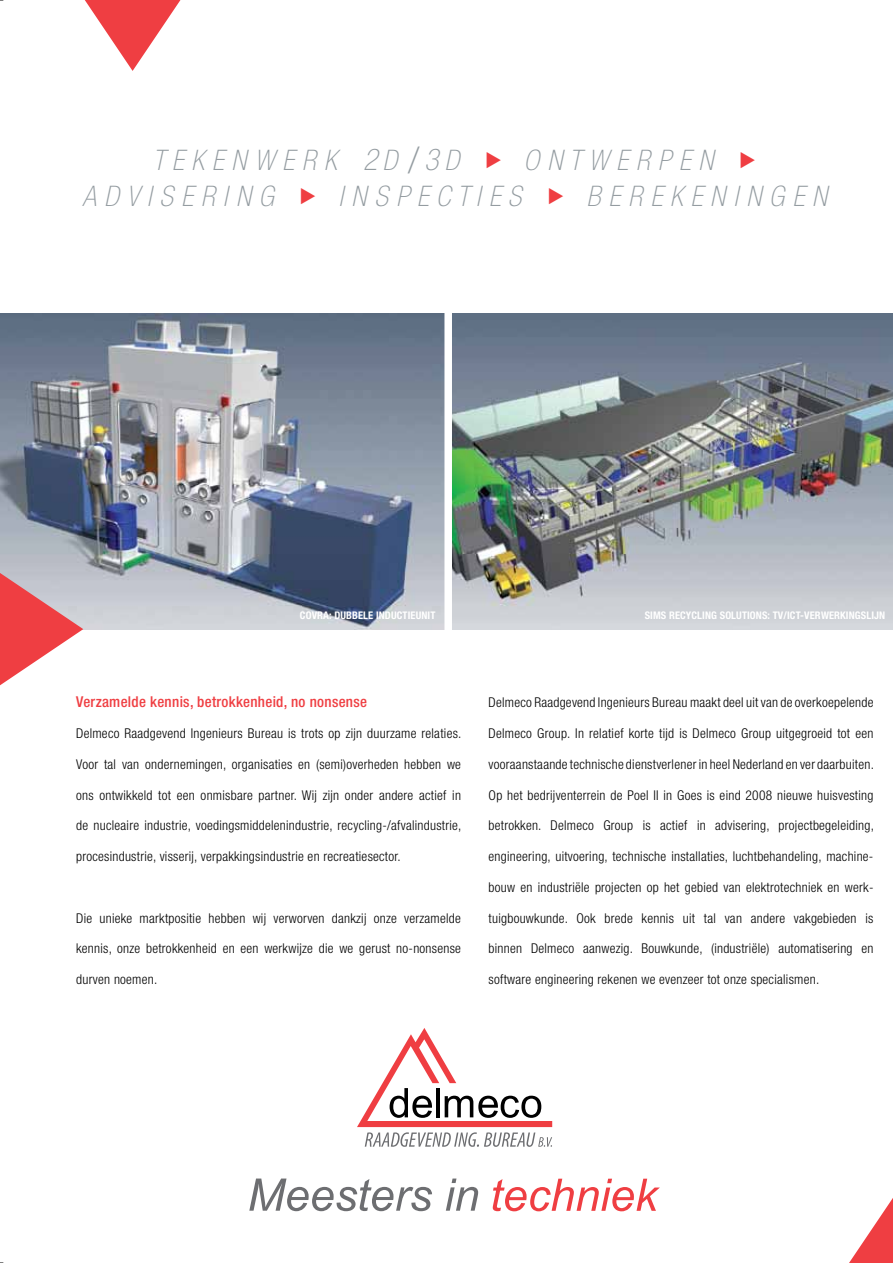
<style>
.page{position:relative;width:893px;height:1263px;background:#fff}
.page>*{position:absolute;margin:0;border:0;box-sizing:border-box;transform-origin:0 0}
.t1{font:italic 100 condensed 28.35px/36px "Helvetica Neue";letter-spacing:.275em;color:#949ca1;text-align:center}
.t2{font:500 condensed 15px "Helvetica Neue";letter-spacing:.02em;color:#ef3e42}
.t3{font:300 condensed 13.5px "Helvetica Neue";letter-spacing:.02em;color:#000}
.t4{font:700 condensed 10.5px "Helvetica Neue";letter-spacing:.01em;color:#fff}
.s1{font-size:30px}
.s2{font-style:normal;font-size:36.45px}
.s3{color:#ef3e42}
</style>
<div class="page">
<img style="left:0;top:314px;width:444px;height:315px">
<img style="left:452px;top:314px;width:440px;height:315px">
<svg style="left:85px;top:0;width:95px;height:71px"></svg>
<svg style="left:0;top:573px;width:83px;height:112px"></svg>
<svg style="left:357px;top:1028px;width:195px;height:119px"></svg>
<svg style="left:249px;top:1178px;width:183px;height:33px"></svg>
<svg style="left:446px;top:1178px;width:32px;height:33px"></svg>
<svg style="left:493px;top:1179px;width:167px;height:32px"></svg>
<svg style="left:849px;top:1198px;width:44px;height:65px"></svg>
<h1 class="t1" style="left:82px;top:142px;width:746px">TEKENWERK <span class="s1">2</span>D <span class="s2">/</span><span class="s1">3</span>D <span class="s3">◆</span> ONTWERPEN <span class="s3">◆<br></span>ADVISERING <span class="s3">◆</span> INSPECTIES <span class="s3">◆</span> BEREKENINGEN</h1>
<p class="t4" style="left:300px;top:609px;width:137px">COVRA: DUBBELE INDUCTIEUNIT</p>
<p class="t4" style="left:645px;top:609px;width:242px">SIMS RECYCLING SOLUTIONS: TV/ICT-VERWERKINGSLIJN</p>
<p class="t2" style="left:76px;top:693px;width:292px">Verzamelde kennis, betrokkenheid, no nonsense</p>
<p class="t3" style="left:76px;top:725px;width:387px">Delmeco Raadgevend Ingenieurs Bureau is trots op zijn duurzame relaties.</p>
<p class="t3" style="left:76px;top:756px;width:386px">Voor tal van ondernemingen, organisaties en (semi)overheden hebben we</p>
<p class="t3" style="left:76px;top:787px;width:386px">ons ontwikkeld tot een onmisbare partner. Wij zijn onder andere actief in</p>
<p class="t3" style="left:76px;top:818px;width:387px">de nucleaire industrie, voedingsmiddelenindustrie, recycling-/afvalindustrie,</p>
<p class="t3" style="left:76px;top:848px;width:326px">procesindustrie, visserij, verpakkingsindustrie en recreatiesector.</p>
<p class="t3" style="left:76px;top:910px;width:386px">Die unieke marktpositie hebben wij verworven dankzij onze verzamelde</p>
<p class="t3" style="left:76px;top:941px;width:386px">kennis, onze betrokkenheid en een werkwijze die we gerust no-nonsense</p>
<p class="t3" style="left:76px;top:972px;width:83px">durven noemen.</p>
<p class="t3" style="left:489px;top:695px;width:386px">Delmeco Raadgevend Ingenieurs Bureau maakt deel uit van de overkoepelende</p>
<p class="t3" style="left:489px;top:726px;width:386px">Delmeco Group. In relatief korte tijd is Delmeco Group uitgegroeid tot een</p>
<p class="t3" style="left:489px;top:756px;width:387px">vooraanstaande technische dienstverlener in heel Nederland en ver daarbuiten.</p>
<p class="t3" style="left:489px;top:787px;width:386px">Op het bedrijventerrein de Poel II in Goes is eind 2008 nieuwe huisvesting</p>
<p class="t3" style="left:489px;top:818px;width:387px">betrokken. Delmeco Group is actief in advisering, projectbegeleiding,</p>
<p class="t3" style="left:489px;top:849px;width:386px">engineering, uitvoering, technische installaties, luchtbehandeling, machine-</p>
<p class="t3" style="left:489px;top:879px;width:386px">bouw en industriële projecten op het gebied van elektrotechniek en werk-</p>
<p class="t3" style="left:489px;top:910px;width:386px">tuigbouwkunde. Ook brede kennis uit tal van andere vakgebieden is</p>
<p class="t3" style="left:489px;top:941px;width:386px">binnen Delmeco aanwezig. Bouwkunde, (industriële) automatisering en</p>
<p class="t3" style="left:489px;top:972px;width:332px">software engineering rekenen we evenzeer tot onze specialismen.</p>
</div>
